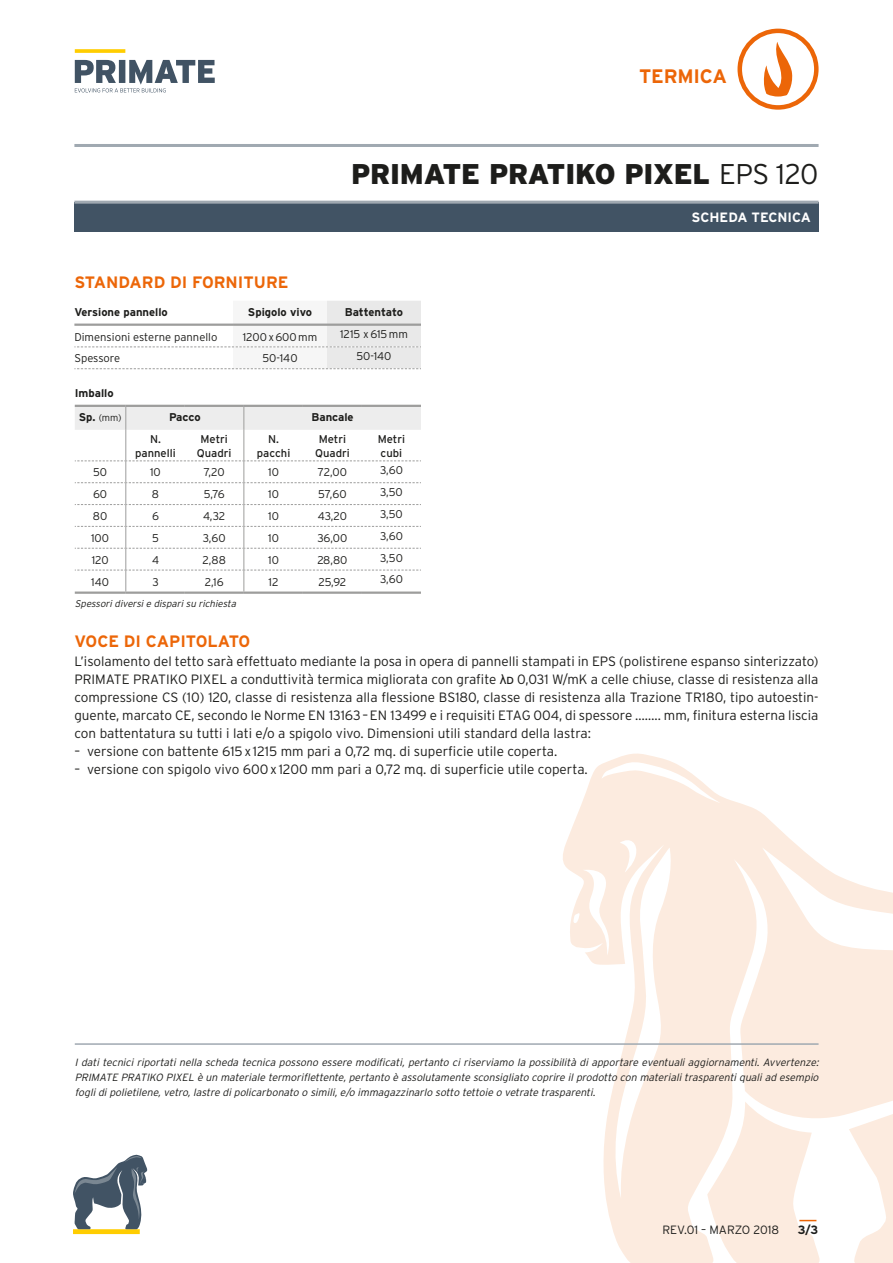
<style>
.page{position:relative;width:893px;height:1263px;background:#fff}
.page>*{position:absolute;margin:0;border:0;box-sizing:border-box;transform-origin:0 0}
.t1{font:900 28.5px "Interstate";letter-spacing:-.01em;color:#1d1d1b}
.t2{font:700 19.5px "Interstate";letter-spacing:-.01em;color:#ec6608}
.t3{font:700 16.5px "Interstate";color:#ec6608}
.t4{font:300 13.5px/18px "Interstate";color:#1d1d1b;text-align:justify}
.t5{font:700 13.5px "Interstate";color:#fff}
.t6{font:300 12px "Interstate";color:#1d1d1b}
.t7{font:700 12px "Interstate";color:#1d1d1b}
.t8{font:300 11.25px "Interstate";color:#1d1d1b}
.t9{font:700 11.25px "Interstate";color:#1d1d1b}
.t10{font:11.25px/13.5px "Interstate";color:#1d1d1b;text-align:center}
.t11{font:italic 300 10.5px/15px "Interstate";color:#1d1d1b;text-align:justify}
.t12{font:italic 300 9.75px "Interstate";color:#1d1d1b}
.t13{font:300 9.75px "Interstate";color:#1d1d1b}
.s1{font-weight:300}
.s2{font-weight:700;font-size:11.25px}
.s3{font-family:"Arial";font-weight:400}
</style>
<div class="page">
<svg style="left:563px;top:753px;width:330px;height:510px;fill:#fcebdf"></svg>
<div style="left:74px;top:202px;width:745px;height:30px;background:#415364"></div>
<hr style="left:74px;top:201px;width:745px;height:3px;background:#a0a9b1">
<hr style="left:74px;top:144px;width:745px;height:3px;background:#a0a9b1">
<svg style="left:75px;top:49px;width:50px;height:4px"></svg>
<svg style="left:75px;top:60px;width:140px;height:32px"></svg>
<svg style="left:763px;top:42px;width:30px;height:55px"></svg>
<div style="left:737px;top:29px;width:82px;height:81px;border:4px solid #ec6608;border-radius:50%"></div>
<div style="left:73px;top:1229px;width:67px;height:5px;background:#ffcd00"></div>
<svg style="left:73px;top:1154px;width:75px;height:75px"></svg>
<svg style="left:74px;top:301px;width:347px;height:68px"></svg>
<hr style="left:75px;top:405px;width:51px;height:2px;background:#9d9d9c">
<hr style="left:126px;top:405px;width:59px;height:2px;background:#9d9d9c">
<hr style="left:185px;top:405px;width:59px;height:2px;background:#9d9d9c">
<hr style="left:75px;top:591px;width:51px;height:3px;background:#9d9d9c">
<hr style="left:126px;top:591px;width:59px;height:3px;background:#9d9d9c">
<hr style="left:185px;top:591px;width:59px;height:3px;background:#9d9d9c">
<hr style="left:244px;top:591px;width:59px;height:3px;background:#9d9d9c">
<hr style="left:303px;top:591px;width:59px;height:3px;background:#9d9d9c">
<hr style="left:362px;top:591px;width:59px;height:3px;background:#9d9d9c">
<div style="left:75px;top:406px;width:346px;height:24px;background:#ededed"></div>
<hr style="left:244px;top:405px;width:59px;height:2px;background:#9d9d9c">
<hr style="left:303px;top:405px;width:59px;height:2px;background:#9d9d9c">
<hr style="left:362px;top:405px;width:59px;height:2px;background:#9d9d9c">
<hr style="left:125px;top:430px;width:1px;height:31px;background:#9d9d9c">
<hr style="left:243px;top:430px;width:1px;height:31px;background:#9d9d9c">
<svg style="left:75px;top:460px;width:346px;height:131px"></svg>
<hr style="left:75px;top:1043px;width:744px;height:2px;background:#a0a9b1">
<svg style="left:799px;top:1220px;width:17px;height:1px"></svg>
<h2 class="t2" style="left:639px;top:65px;width:90px">TERMICA</h2>
<h1 class="t1" style="left:351px;top:157px;width:469px">PRIMATE PRATIKO PIXEL <span class="s1">EPS 120</span></h1>
<p class="t3" style="left:74px;top:273px;width:216px">STANDARD DI FORNITURE</p>
<p class="t9" style="left:74px;top:306px;width:95px">Versione pannello</p>
<p class="t9" style="left:248px;top:306px;width:66px">Spigolo vivo</p>
<p class="t9" style="left:345px;top:306px;width:60px">Battentato</p>
<p class="t8" style="left:74px;top:330px;width:144px">Dimensioni esterne pannello</p>
<p class="t8" style="left:243px;top:330px;width:76px">1200x600mm</p>
<p class="t8" style="left:340px;top:328px;width:69px">1215 x615mm</p>
<p class="t8" style="left:74px;top:352px;width:47px">Spessore</p>
<p class="t8" style="left:262px;top:352px;width:37px">50-140</p>
<p class="t8" style="left:356px;top:350px;width:37px">50-140</p>
<p class="t9" style="left:75px;top:387px;width:40px">Imballo</p>
<p class="t13" style="left:79px;top:412px;width:44px"><span class="s2">Sp.</span> (mm)</p>
<p class="t9" style="left:169px;top:411px;width:33px">Pacco</p>
<p class="t9" style="left:312px;top:411px;width:44px">Bancale</p>
<p class="t10" style="left:135px;top:432px;width:42px">N. pannelli</p>
<p class="t10" style="left:197px;top:432px;width:36px">Metri<br>Quadri</p>
<p class="t10" style="left:257px;top:432px;width:35px">N. pacchi</p>
<p class="t10" style="left:315px;top:432px;width:36px">Metri<br>Quadri</p>
<p class="t10" style="left:378px;top:432px;width:29px;text-align:left">Metri cubi</p>
<p class="t8" style="left:93px;top:466px;width:16px">50</p>
<p class="t8" style="left:150px;top:466px;width:12px">10</p>
<p class="t8" style="left:204px;top:466px;width:22px">7,20</p>
<p class="t8" style="left:268px;top:466px;width:12px">10</p>
<p class="t8" style="left:318px;top:466px;width:31px">72,00</p>
<p class="t8" style="left:380px;top:464px;width:24px">3,60</p>
<p class="t8" style="left:93px;top:488px;width:16px">60</p>
<p class="t8" style="left:152px;top:488px;width:9px">8</p>
<p class="t8" style="left:204px;top:488px;width:22px">5,76</p>
<p class="t8" style="left:268px;top:488px;width:12px">10</p>
<p class="t8" style="left:318px;top:488px;width:30px">57,60</p>
<p class="t8" style="left:380px;top:486px;width:24px">3,50</p>
<p class="t8" style="left:93px;top:510px;width:16px">80</p>
<p class="t8" style="left:152px;top:510px;width:8px">6</p>
<p class="t8" style="left:203px;top:510px;width:24px">4,32</p>
<p class="t8" style="left:268px;top:510px;width:12px">10</p>
<p class="t8" style="left:318px;top:510px;width:31px">43,20</p>
<p class="t8" style="left:380px;top:508px;width:24px">3,50</p>
<p class="t8" style="left:91px;top:532px;width:19px">100</p>
<p class="t8" style="left:152px;top:532px;width:8px">5</p>
<p class="t8" style="left:203px;top:532px;width:24px">3,60</p>
<p class="t8" style="left:268px;top:532px;width:12px">10</p>
<p class="t8" style="left:317px;top:532px;width:31px">36,00</p>
<p class="t8" style="left:380px;top:529px;width:24px">3,60</p>
<p class="t8" style="left:92px;top:553px;width:18px">120</p>
<p class="t8" style="left:152px;top:553px;width:9px">4</p>
<p class="t8" style="left:202px;top:553px;width:25px">2,88</p>
<p class="t8" style="left:268px;top:553px;width:12px">10</p>
<p class="t8" style="left:317px;top:553px;width:32px">28,80</p>
<p class="t8" style="left:380px;top:551px;width:24px">3,50</p>
<p class="t8" style="left:91px;top:575px;width:19px">140</p>
<p class="t8" style="left:152px;top:575px;width:8px">3</p>
<p class="t8" style="left:205px;top:575px;width:21px">2,16</p>
<p class="t8" style="left:269px;top:575px;width:11px">12</p>
<p class="t8" style="left:319px;top:575px;width:29px">25,92</p>
<p class="t8" style="left:380px;top:573px;width:24px">3,60</p>
<p class="t12" style="left:75px;top:598px;width:163px">Spessori diversi e dispari su richiesta</p>
<p class="t5" style="left:692px;top:210px;width:121px">SCHEDA TECNICA</p>
<p class="t3" style="left:74px;top:631px;width:177px">VOCE DI CAPITOLATO</p>
<p class="t4" style="left:74px;top:652px;width:746px">L’isolamento del tetto sarà effettuato mediante la posa in opera di pannelli stampati in EPS (polistirene espanso sinterizzato)<br>PRIMATE PRATIKO PIXEL a conduttività termica migliorata con grafite <span class="s3">λᴅ</span> 0,031 W/mK a celle chiuse, classe di resistenza alla compressione CS (10) 120, classe di resistenza alla flessione BS180, classe di resistenza alla Trazione TR180, tipo autoestin&shy;guente, marcato CE, secondo le Norme EN 13163–EN 13499 e i requisiti ETAG 004, di spessore …….. mm, finitura esterna liscia con battentatura su tutti i lati e/o a spigolo vivo. Dimensioni utili standard della lastra:</p>
<p class="t4" style="left:74px;top:742px;width:484px">– versione con battente 615x1215 mm pari a 0,72 mq. di superficie utile coperta.</p>
<p class="t4" style="left:74px;top:760px;width:515px">– versione con spigolo vivo 600x1200 mm pari a 0,72 mq. di superficie utile coperta.</p>
<p class="t11" style="left:75px;top:1055px;width:745px">I dati tecnici riportati nella scheda tecnica possono essere modificati, pertanto ci riserviamo la possibilità di apportare eventuali aggiornamenti. Avvertenze:<br>PRIMATE PRATIKO PIXEL è un materiale termoriflettente, pertanto è assolutamente sconsigliato coprire il prodotto con materiali trasparenti quali ad esempio fogli di polietilene, vetro, lastre di policarbonato o simili, e/o immagazzinarlo sotto tettoie o vetrate trasparenti.</p>
<p class="t6" style="left:662px;top:1223px;width:118px">REV.01 – MARZO 2018</p>
<p class="t7" style="left:798px;top:1223px;width:22px">3/3</p>
</div>
